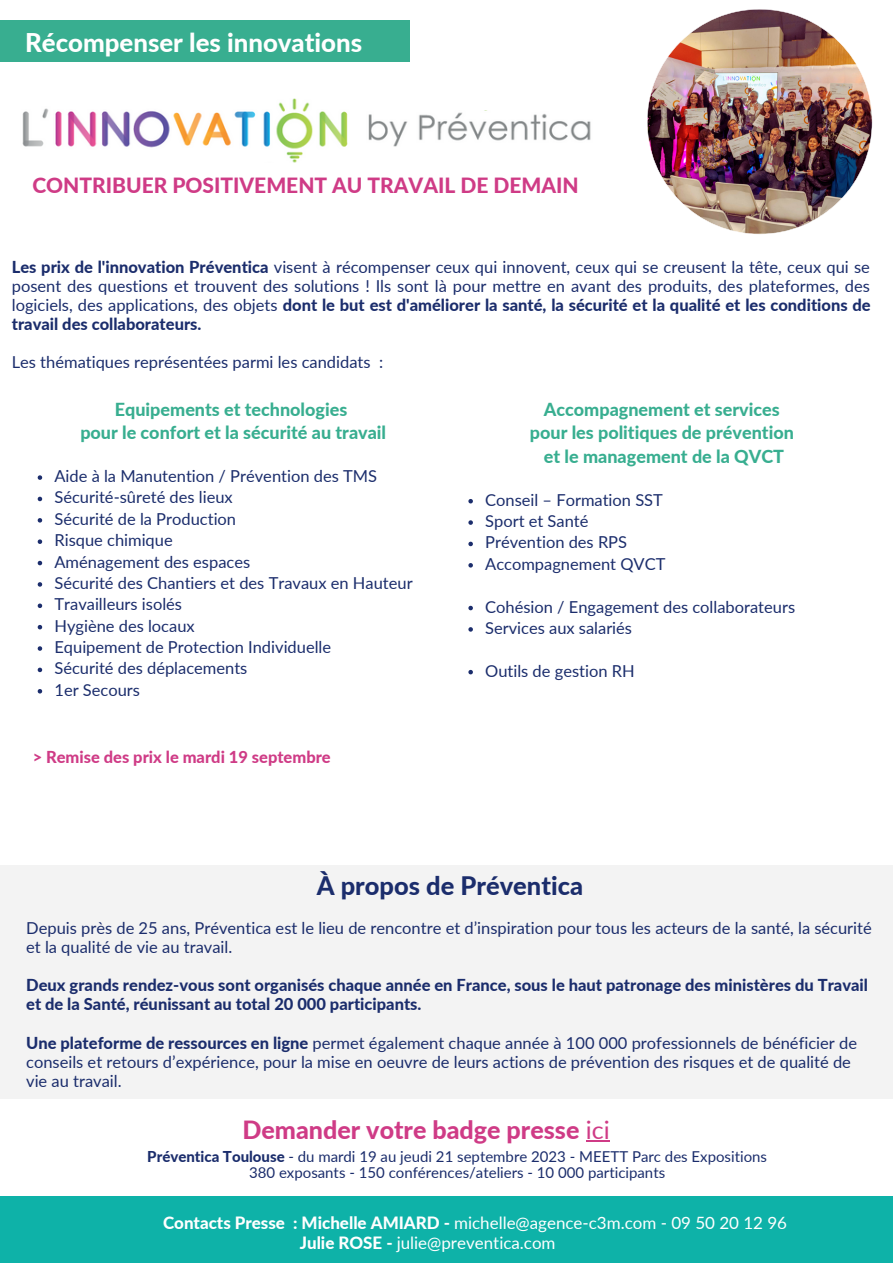
<style>
.page{position:relative;width:893px;height:1264px;background:#fff}
.page>*{position:absolute;margin:0;border:0;box-sizing:border-box;transform-origin:0 0}
.t1{font:800 25.8px "Lato";color:#fff}
.t2{font:800 25.5px "Lato";color:#1b2d6c}
.t3{font:800 25.05px "Lato";color:#cf3b86}
.t4{font:800 21px "Lato";color:#cf3b86}
.t5{font:800 18px "Lato";color:#38ae90}
.t6{font:16.95px "Lato";color:#fff}
.t7{font:16.5px/19px "Lato";color:#1b2d6c}
.t8{font:800 16.5px/19px "Lato";color:#1b2d6c}
.t9{font:800 16.5px "Lato";color:#cf3b86}
.t10{font:15px "Lato";color:#1b2d6c}
.s1{font-weight:800}
.s2{font-weight:400}
</style>
<div class="page">
<div style="left:0;top:1196px;width:892px;height:66px;background:#0eb2a8"></div>
<div style="left:0;top:20px;width:410px;height:42px;background:#38ae90"></div>
<img style="left:22px;top:98px;width:326px;height:64px">
<img style="left:368px;top:112px;width:223px;height:35px">
<div style="left:0;top:865px;width:892px;height:233px;background:#f3f3f3"></div>
<img style="left:647px;top:9px;width:226px;height:225px">
<svg style="left:586px;top:1140px;width:23px;height:1px"></svg>
<svg style="left:38px;top:475px;width:4px;height:5px"></svg>
<svg style="left:38px;top:496px;width:4px;height:5px"></svg>
<svg style="left:38px;top:518px;width:4px;height:4px"></svg>
<svg style="left:38px;top:539px;width:4px;height:5px"></svg>
<svg style="left:38px;top:561px;width:4px;height:4px"></svg>
<svg style="left:38px;top:582px;width:4px;height:4px"></svg>
<svg style="left:38px;top:603px;width:4px;height:5px"></svg>
<svg style="left:38px;top:625px;width:4px;height:4px"></svg>
<svg style="left:38px;top:646px;width:4px;height:4px"></svg>
<svg style="left:38px;top:667px;width:4px;height:5px"></svg>
<svg style="left:38px;top:689px;width:4px;height:4px"></svg>
<svg style="left:468px;top:499px;width:5px;height:4px"></svg>
<svg style="left:468px;top:520px;width:5px;height:5px"></svg>
<svg style="left:468px;top:541px;width:5px;height:5px"></svg>
<svg style="left:468px;top:563px;width:5px;height:4px"></svg>
<svg style="left:468px;top:606px;width:5px;height:4px"></svg>
<svg style="left:468px;top:627px;width:5px;height:4px"></svg>
<svg style="left:468px;top:670px;width:5px;height:4px"></svg>
<p class="t1" style="left:25px;top:26px;width:338px">Récompenser les innovations</p>
<p class="t4" style="left:32px;top:172px;width:547px">CONTRIBUER POSITIVEMENT AU TRAVAIL DE DEMAIN</p>
<p class="t7" style="left:12px;top:257px;width:860px;text-align:justify"><span class="s1">Les prix de l'innovation Préventica</span> visent à récompenser ceux qui innovent, ceux qui se creusent la tête, ceux qui se posent des questions et trouvent des solutions ! Ils sont là pour mettre en avant des produits, des plateformes, des logiciels, des applications, des objets <span class="s1">dont le but est d'améliorer la santé, la sécurité et la qualité et les conditions de travail des collaborateurs.</span></p>
<p class="t7" style="left:12px;top:352px;width:373px">Les thématiques représentées parmi les candidats :</p>
<p class="t5" style="left:115px;top:398px;width:234px">Equipements et technologies</p>
<p class="t5" style="left:80px;top:421px;width:307px">pour le confort et la sécurité au travail</p>
<p class="t7" style="left:54px;top:466px;width:324px">Aide à la Manutention / Prévention des TMS</p>
<p class="t7" style="left:54px;top:487px;width:180px">Sécurité-sûreté des lieux</p>
<p class="t7" style="left:54px;top:509px;width:183px">Sécurité de la Production</p>
<p class="t7" style="left:54px;top:530px;width:120px">Risque chimique</p>
<p class="t7" style="left:54px;top:551px;width:197px">Aménagement des espaces</p>
<p class="t7" style="left:54px;top:573px;width:359px">Sécurité des Chantiers et des Travaux en Hauteur</p>
<p class="t7" style="left:54px;top:594px;width:129px">Travailleurs isolés</p>
<p class="t7" style="left:54px;top:615px;width:142px">Hygiène des locaux</p>
<p class="t7" style="left:54px;top:637px;width:278px">Equipement de Protection Individuelle</p>
<p class="t7" style="left:54px;top:658px;width:194px">Sécurité des déplacements</p>
<p class="t7" style="left:54px;top:680px;width:87px">1er Secours</p>
<p class="t9" style="left:33px;top:747px;width:299px">&gt; Remise des prix le mardi 19 septembre</p>
<p class="t5" style="left:544px;top:398px;width:237px">Accompagnement et services</p>
<p class="t5" style="left:530px;top:421px;width:265px">pour les politiques de prévention</p>
<p class="t5" style="left:544px;top:445px;width:241px">et le management de la QVCT</p>
<p class="t7" style="left:485px;top:490px;width:179px">Conseil – Formation SST</p>
<p class="t7" style="left:485px;top:511px;width:105px">Sport et Santé</p>
<p class="t7" style="left:485px;top:532px;width:143px">Prévention des RPS</p>
<p class="t7" style="left:485px;top:554px;width:182px">Accompagnement QVCT</p>
<p class="t7" style="left:485px;top:596px;width:311px">Cohésion / Engagement des collaborateurs</p>
<p class="t7" style="left:485px;top:618px;width:148px">Services aux salariés</p>
<p class="t7" style="left:485px;top:660px;width:151px">Outils de gestion RH</p>
<p class="t2" style="left:317px;top:869px;width:268px">À propos de Préventica</p>
<p class="t7" style="left:26px;top:918px;width:847px">Depuis près de 25 ans, Préventica est le lieu de rencontre et d’inspiration pour tous les acteurs de la santé, la sécurité et la qualité de vie au travail.</p>
<p class="t8" style="left:26px;top:975px;width:843px">Deux grands rendez-vous sont organisés chaque année en France, sous le haut patronage des ministères du Travail et de la Santé, réunissant au total 20 000 participants.</p>
<p class="t7" style="left:26px;top:1032px;width:832px"><span class="s1">Une plateforme de ressources en ligne</span> permet également chaque année à 100 000 professionnels de bénéficier de conseils et retours d’expérience, pour la mise en oeuvre de leurs actions de prévention des risques et de qualité de vie au travail.</p>
<p class="t3" style="left:242px;top:1114px;width:369px">Demander votre badge presse <span class="s2">ici</span></p>
<p class="t10" style="left:147px;top:1147px;width:621px"><span class="s1">Préventica Toulouse</span> - du mardi 19 au jeudi 21 septembre 2023 - MEETT Parc des Expositions</p>
<p class="t10" style="left:249px;top:1163px;width:417px">380 exposants - 150 conférences/ateliers - 10 000 participants</p>
<p class="t6" style="left:163px;top:1211px;width:625px"><span class="s1">Contacts Presse : Michelle AMIARD -</span> michelle@agence-c3m.com - 09 50 20 12 96</p>
<p class="t6" style="left:300px;top:1231px;width:257px"><span class="s1">Julie ROSE -</span> julie@preventica.com</p>
</div>
